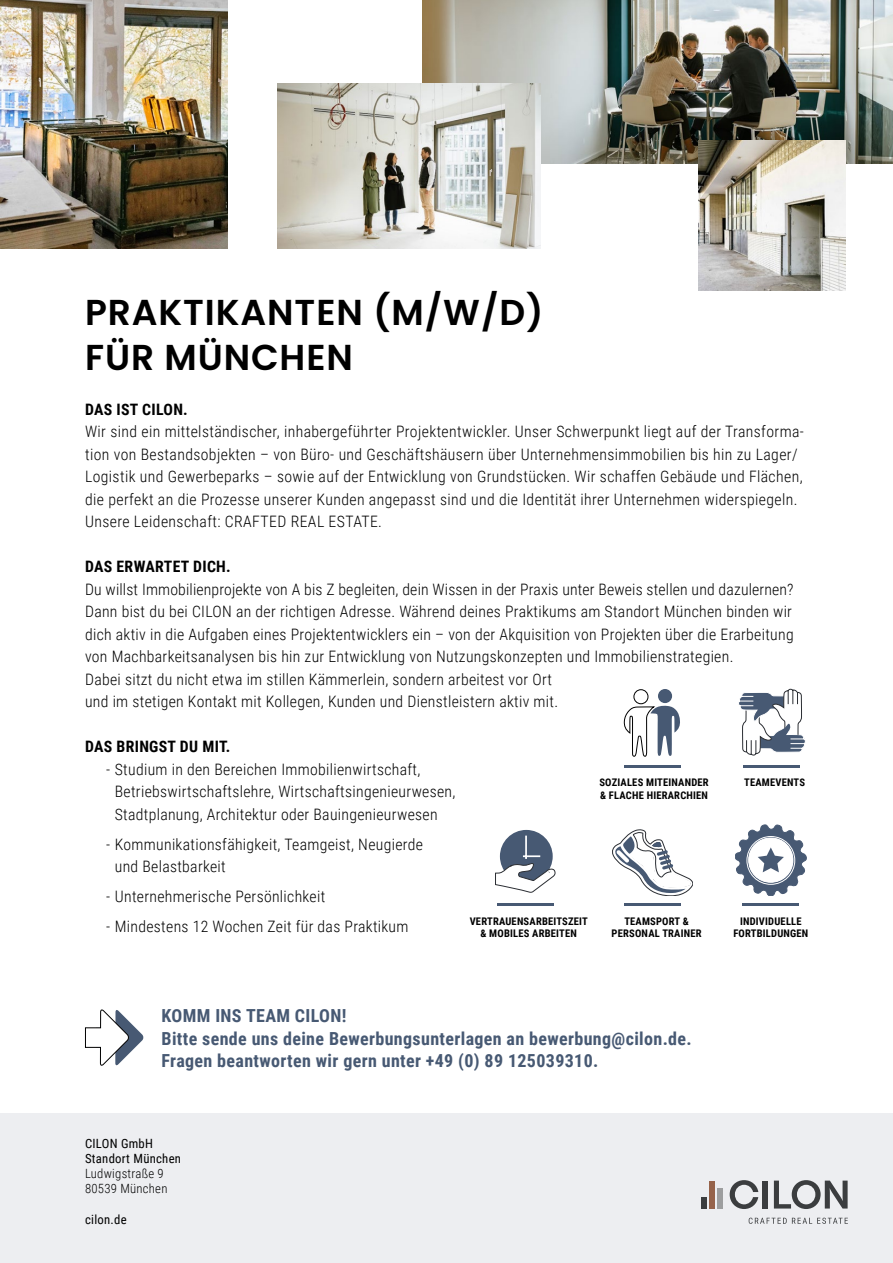
<style>
.page{position:relative;width:893px;height:1263px;background:#fff}
.page>*{position:absolute;margin:0;border:0;box-sizing:border-box;transform-origin:0 0}
.t1{font:600 36px/45px "Poppins";letter-spacing:.025em;color:#000}
.t2{font:700 18px/22.5px "Roboto Condensed";letter-spacing:.02em;color:#475973}
.t3{font:300 15.75px/22.5px "Roboto Condensed";letter-spacing:.02em;color:#000}
.t4{font:700 15.75px "Roboto Condensed";letter-spacing:.02em;color:#000}
.t5{font:12.75px/15.3px "Roboto Condensed";letter-spacing:.02em;color:#000}
.t6{font:300 12.75px/15.3px "Roboto Condensed";letter-spacing:.02em;color:#000}
.t7{font:700 10.5px/12.6px "Roboto Condensed";letter-spacing:.02em;color:#000;text-align:center}
</style>
<div class="page">
<div style="left:0;top:1113px;width:893px;height:150px;background:#edeef1"></div>
<svg style="left:730px;top:1180px;width:28px;height:29px"></svg>
<div style="left:763px;top:1180px;width:5px;height:28px;background:#3b3d3f"></div>
<div style="left:717px;top:1188px;width:5px;height:20px;background:#9d9e9f"></div>
<div style="left:709px;top:1180px;width:5px;height:28px;background:#96634b"></div>
<div style="left:702px;top:1197px;width:5px;height:11px;background:#3b3d3f"></div>
<svg style="left:774px;top:1180px;width:74px;height:29px"></svg>
<svg style="left:749px;top:1218px;width:99px;height:6px"></svg>
<img style="left:422px;top:0;width:471px;height:163px">
<img style="left:0;top:0;width:227px;height:249px">
<img style="left:277px;top:84px;width:264px;height:165px">
<img style="left:698px;top:141px;width:147px;height:149px">
<hr style="left:624px;top:765px;width:57px;height:3px;background:#475973">
<svg style="left:624px;top:704px;width:56px;height:53px"></svg>
<div style="left:634px;top:689px;width:14px;height:15px;border:1px solid #000;border-radius:50%"></div>
<div style="left:658px;top:689px;width:14px;height:14px;background:#475973;border-radius:50%"></div>
<hr style="left:743px;top:765px;width:57px;height:3px;background:#475973">
<svg style="left:739px;top:689px;width:67px;height:67px"></svg>
<hr style="left:742px;top:903px;width:57px;height:3px;background:#475973">
<svg style="left:735px;top:825px;width:71px;height:71px"></svg>
<div style="left:747px;top:836px;width:48px;height:49px;border:1px solid #fff;border-radius:50%"></div>
<hr style="left:497px;top:903px;width:57px;height:3px;background:#475973">
<div style="left:500px;top:830px;width:53px;height:53px;background:#475973;border-radius:50%"></div>
<hr style="left:525px;top:836px;width:2px;height:23px;background:#fff">
<svg style="left:523px;top:855px;width:17px;height:2px"></svg>
<svg style="left:495px;top:863px;width:60px;height:29px"></svg>
<hr style="left:624px;top:903px;width:57px;height:3px;background:#475973">
<svg style="left:612px;top:830px;width:81px;height:66px"></svg>
<svg style="left:85px;top:1009px;width:59px;height:57px"></svg>
<h1 class="t1" style="left:85px;top:290px;width:460px">PRAKTIKANTEN (M/W/D)<br>FÜR MÜNCHEN</h1>
<p class="t4" style="left:85px;top:398px;width:104px">DAS IST CILON.</p>
<p class="t3" style="left:85px;top:420px;width:720px">Wir sind ein mittelständischer, inhabergeführter Projektentwickler. Unser Schwerpunkt liegt auf der Transforma&shy;tion von Bestandsobjekten – von Büro- und Geschäftshäusern über Unternehmensimmobilien bis hin zu Lager/ Logistik und Gewerbeparks – sowie auf der Entwicklung von Grundstücken. Wir schaffen Gebäude und Flächen, die perfekt an die Prozesse unserer Kunden angepasst sind und die Identität ihrer Unternehmen widerspiegeln.<br>Unsere Leidenschaft: CRAFTED REAL ESTATE.</p>
<p class="t4" style="left:85px;top:555px;width:147px">DAS ERWARTET DICH.</p>
<p class="t3" style="left:85px;top:577px;width:710px">Du willst Immobilienprojekte von A bis Z begleiten, dein Wissen in der Praxis unter Beweis stellen und dazulernen?<br>Dann bist du bei CILON an der richtigen Adresse. Während deines Praktikums am Standort München binden wir dich aktiv in die Aufgaben eines Projektentwicklers ein – von der Akquisition von Projekten über die Erarbeitung von Machbarkeitsanalysen bis hin zur Entwicklung von Nutzungskonzepten und Immobilienstrategien.<br>Dabei sitzt du nicht etwa im stillen Kämmerlein, sondern arbeitest vor Ort<br>und im stetigen Kontakt mit Kollegen, Kunden und Dienstleistern aktiv mit.</p>
<p class="t4" style="left:85px;top:735px;width:147px">DAS BRINGST DU MIT.</p>
<p class="t3" style="left:115px;top:757px;width:342px;text-indent:-9px">- Studium in den Bereichen Immobilienwirtschaft,<br>Betriebswirtschaftslehre, Wirtschaftsingenieurwesen,<br>Stadtplanung, Architektur oder Bauingenieurwesen</p>
<p class="t3" style="left:115px;top:832px;width:310px;text-indent:-9px">- Kommunikationsfähigkeit, Teamgeist, Neugierde und Belastbarkeit</p>
<p class="t3" style="left:106px;top:885px;width:220px">- Unternehmerische Persönlichkeit</p>
<p class="t3" style="left:106px;top:915px;width:304px">- Mindestens 12 Wochen Zeit für das Praktikum</p>
<p class="t7" style="left:599px;top:776px;width:111px;text-align:left">SOZIALES MITEINANDER &amp; FLACHE HIERARCHIEN</p>
<p class="t7" style="left:744px;top:776px;width:62px">TEAMEVENTS</p>
<p class="t7" style="left:470px;top:914px;width:120px">VERTRAUENSARBEITSZEIT &amp; MOBILES ARBEITEN</p>
<p class="t7" style="left:612px;top:914px;width:92px">TEAMSPORT &amp;<br>PERSONAL TRAINER</p>
<p class="t7" style="left:733px;top:914px;width:76px">INDIVIDUELLE<br>FORTBILDUNGEN</p>
<p class="t2" style="left:162px;top:1004px;width:532px">KOMM INS TEAM CILON!<br>Bitte sende uns deine Bewerbungsunterlagen an bewerbung@cilon.de.<br>Fragen beantworten wir gern unter +49 (0) 89 125039310.</p>
<p class="t5" style="left:85px;top:1135px;width:98px">CILON GmbH<br>Standort München</p>
<p class="t6" style="left:85px;top:1165px;width:84px">Ludwigstraße 9<br>80539 München</p>
<p class="t5" style="left:85px;top:1211px;width:43px">cilon.de</p>
</div>
